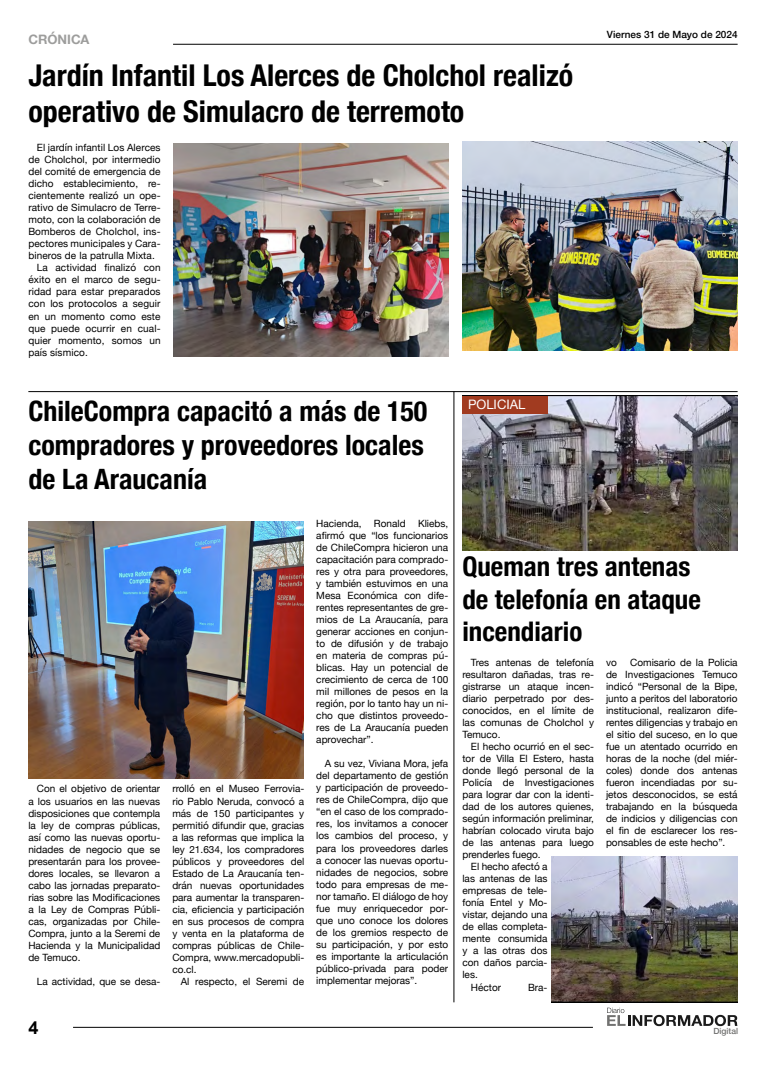
<style>
.page{position:relative;width:766px;height:1078px;background:#fff}
.page>*{position:absolute;margin:0;border:0;box-sizing:border-box;transform-origin:0 0}
.t1{font:700 condensed 30px/36px "Helvetica Neue";color:#000}
.t2{font:700 condensed 28px/33.6px "Helvetica Neue";color:#000}
.t3{font:700 condensed 27px/32.4px "Helvetica Neue";color:#000}
.t4{font:700 18px "Arial";color:#000}
.t5{font:13px "Helvetica Neue";color:#fff}
.t6{font:700 13px "Helvetica Neue";color:#9d9d9c}
.t7{font:10px/12px "Helvetica Neue";color:#000;text-align:justify}
.t8{font:500 10px "Helvetica Neue";color:#000}
.t9{font:500 8.5px "Helvetica Neue";color:#717170}
</style>
<div class="page">
<hr style="left:173px;top:44px;width:564px;height:1px;background:#000">
<hr style="left:73px;top:1026px;width:519px;height:1px;background:#000">
<svg style="left:607px;top:1007px;width:130px;height:18px"></svg>
<img style="left:462px;top:395px;width:275px;height:155px">
<div style="left:462px;top:396px;width:86px;height:18px;background:#a13b20"></div>
<hr style="left:28px;top:391px;width:709px;height:1px;background:#000">
<img style="left:173px;top:143px;width:275px;height:213px">
<img style="left:462px;top:142px;width:275px;height:208px">
<img style="left:28px;top:522px;width:275px;height:256px">
<img style="left:551px;top:856px;width:186px;height:146px">
<hr style="left:453px;top:391px;width:1px;height:611px;background:#000">
<h3 class="t6" style="left:28px;top:29px;width:63px">CRÓNICA</h3>
<h1 class="t1" style="left:28px;top:55px;width:546px">Jardín Infantil Los Alerces de Cholchol realizó operativo de Simulacro de terremoto</h1>
<p class="t7" style="left:37px;top:142px;width:125px">El jardín infantil Los Alerces</p>
<p class="t7" style="left:28px;top:154px;width:134px">de Cholchol, por intermedio</p>
<p class="t7" style="left:28px;top:166px;width:134px">del comité de emergencia de</p>
<p class="t7" style="left:28px;top:178px;width:134px">dicho establecimiento, re-</p>
<p class="t7" style="left:28px;top:190px;width:134px">cientemente realizó un ope-</p>
<p class="t7" style="left:28px;top:202px;width:134px">rativo de Simulacro de Terre-</p>
<p class="t7" style="left:28px;top:214px;width:134px">moto, con la colaboración de</p>
<p class="t7" style="left:28px;top:226px;width:134px">Bomberos de Cholchol, ins-</p>
<p class="t7" style="left:28px;top:238px;width:134px">pectores municipales y Cara-</p>
<p class="t7" style="left:28px;top:250px;width:128px">bineros de la patrulla Mixta.</p>
<p class="t7" style="left:37px;top:262px;width:125px">La actividad finalizó con</p>
<p class="t7" style="left:28px;top:274px;width:134px">éxito en el marco de segu-</p>
<p class="t7" style="left:28px;top:286px;width:134px">ridad para estar preparados</p>
<p class="t7" style="left:28px;top:298px;width:134px">con los protocolos a seguir</p>
<p class="t7" style="left:28px;top:310px;width:134px">en un momento como este</p>
<p class="t7" style="left:28px;top:322px;width:134px">que puede ocurrir en cual-</p>
<p class="t7" style="left:28px;top:334px;width:134px">quier momento, somos un</p>
<p class="t7" style="left:28px;top:346px;width:61px">país sísmico.</p>
<h2 class="t2" style="left:28px;top:392px;width:400px">ChileCompra capacitó a más de 150 compradores y proveedores locales de La Araucanía</h2>
<h3 class="t5" style="left:468px;top:395px;width:59px">POLICIAL</h3>
<p class="t8" style="left:606px;top:27px;width:132px">Viernes 31 de Mayo de 2024</p>
<p class="t7" style="left:28px;top:783px;width:133px;text-indent:8px">Con el objetivo de orientar a los usuarios en las nuevas disposiciones que contempla la ley de compras públicas, así como las nuevas oportu&shy;nidades de negocio que se presentarán para los provee&shy;dores locales, se llevaron a cabo las jornadas preparato&shy;rias sobre las Modificaciones a la Ley de Compras Públi&shy;cas, organizadas por Chile-Compra, junto a la Seremi de Hacienda y la Municipalidad de Temuco.</p>
<p class="t7" style="left:37px;top:975px;width:125px">La actividad, que se desa-</p>
<p class="t7" style="left:172px;top:783px;width:133px">rrolló en el Museo Ferrovia&shy;rio Pablo Neruda, convocó a más de 150 participantes y permitió difundir que, gracias a las reformas que implica la ley 21.634, los compradores públicos y proveedores del Estado de La Araucanía ten&shy;drán nuevas oportunidades para aumentar la transparen&shy;cia, eficiencia y participación en sus procesos de compra y venta en la plataforma de compras públicas de Chile-Compra, www.mercadopubli&shy;co.cl.</p>
<p class="t7" style="left:181px;top:975px;width:125px">Al respecto, el Seremi de</p>
<p class="t7" style="left:316px;top:518px;width:133px">Hacienda, Ronald Kliebs, afirmó que “los funcionarios de ChileCompra hicieron una capacitación para comprado&shy;res y otra para proveedores, y también estuvimos en una Mesa Económica con dife&shy;rentes representantes de gre&shy;mios de La Araucanía, para generar acciones en conjun&shy;to de difusión y de trabajo en materia de compras pú&shy;blicas. Hay un potencial de crecimiento de cerca de 100 mil millones de pesos en la región, por lo tanto hay un ni&shy;cho que distintos proveedo&shy;res de La Araucanía pueden aprovechar”.</p>
<p class="t7" style="left:316px;top:758px;width:133px;text-indent:8px">A su vez, Viviana Mora, jefa del departamento de gestión y participación de proveedo&shy;res de ChileCompra, dijo que “en el caso de los comprado&shy;res, los invitamos a conocer los cambios del proceso, y para los proveedores darles a conocer las nuevas oportu&shy;nidades de negocios, sobre todo para empresas de me&shy;nor tamaño. El diálogo de hoy fue muy enriquecedor por&shy;que uno conoce los dolores de los gremios respecto de su participación, y por esto es importante la articulación público-privada para poder implementar mejoras”.</p>
<h3 class="t4" style="left:28px;top:1015px;width:12px">4</h3>
<h3 class="t3" style="left:462px;top:548px;width:240px">Queman tres antenas de telefonía en ataque incendiario</h3>
<p class="t7" style="left:462px;top:657px;width:133px;text-indent:8px">Tres antenas de telefonía resultaron dañadas, tras re&shy;gistrarse un ataque incen&shy;diario perpetrado por des&shy;conocidos, en el límite de las comunas de Cholchol y Temuco.</p>
<p class="t7" style="left:471px;top:741px;width:124px">El hecho ocurrió en el sec-</p>
<p class="t7" style="left:462px;top:753px;width:133px">tor de Villa El Estero, hasta</p>
<p class="t7" style="left:462px;top:765px;width:133px">donde llegó personal de la</p>
<p class="t7" style="left:462px;top:777px;width:133px">Policía de Investigaciones</p>
<p class="t7" style="left:462px;top:789px;width:133px">para lograr dar con la identi-</p>
<p class="t7" style="left:462px;top:801px;width:133px">dad de los autores quienes,</p>
<p class="t7" style="left:462px;top:813px;width:133px">según información preliminar,</p>
<p class="t7" style="left:462px;top:825px;width:133px">habrían colocado viruta bajo</p>
<p class="t7" style="left:462px;top:837px;width:133px">de las antenas para luego</p>
<p class="t7" style="left:462px;top:849px;width:80px">prenderles fuego.</p>
<p class="t7" style="left:471px;top:861px;width:78px">El hecho afectó a</p>
<p class="t7" style="left:462px;top:873px;width:87px">las antenas de las</p>
<p class="t7" style="left:462px;top:885px;width:87px">empresas de tele-</p>
<p class="t7" style="left:462px;top:897px;width:87px">fonía Entel y Mo-</p>
<p class="t7" style="left:462px;top:909px;width:87px">vistar, dejando una</p>
<p class="t7" style="left:462px;top:921px;width:87px">de ellas completa-</p>
<p class="t7" style="left:462px;top:933px;width:87px">mente consumida</p>
<p class="t7" style="left:462px;top:945px;width:87px">y a las otras dos</p>
<p class="t7" style="left:462px;top:957px;width:87px">con daños parcia-</p>
<p class="t7" style="left:462px;top:969px;width:17px">les.</p>
<p class="t7" style="left:471px;top:981px;width:32px">Héctor</p>
<p class="t7" style="left:528px;top:981px;width:21px">Bra-</p>
<p class="t7" style="left:606px;top:657px;width:133px;text-indent:24px">Comisario de la Policia de Investigaciones Temuco indicó “Personal de la Bipe, junto a peritos del laboratorio institucional, realizaron dife&shy;rentes diligencias y trabajo en el sitio del suceso, en lo que fue un atentado ocurrido en horas de la noche (del miér&shy;coles) donde dos antenas fueron incendiadas por su&shy;jetos desconocidos, se está trabajando en la búsqueda de indicios y diligencias con el fin de esclarecer los res&shy;ponsables de este hecho”.</p>
<p class="t7" style="left:606px;top:657px;width:12px">vo</p>
<p class="t9" style="left:713px;top:1023px;width:26px">Digital</p>
</div>
